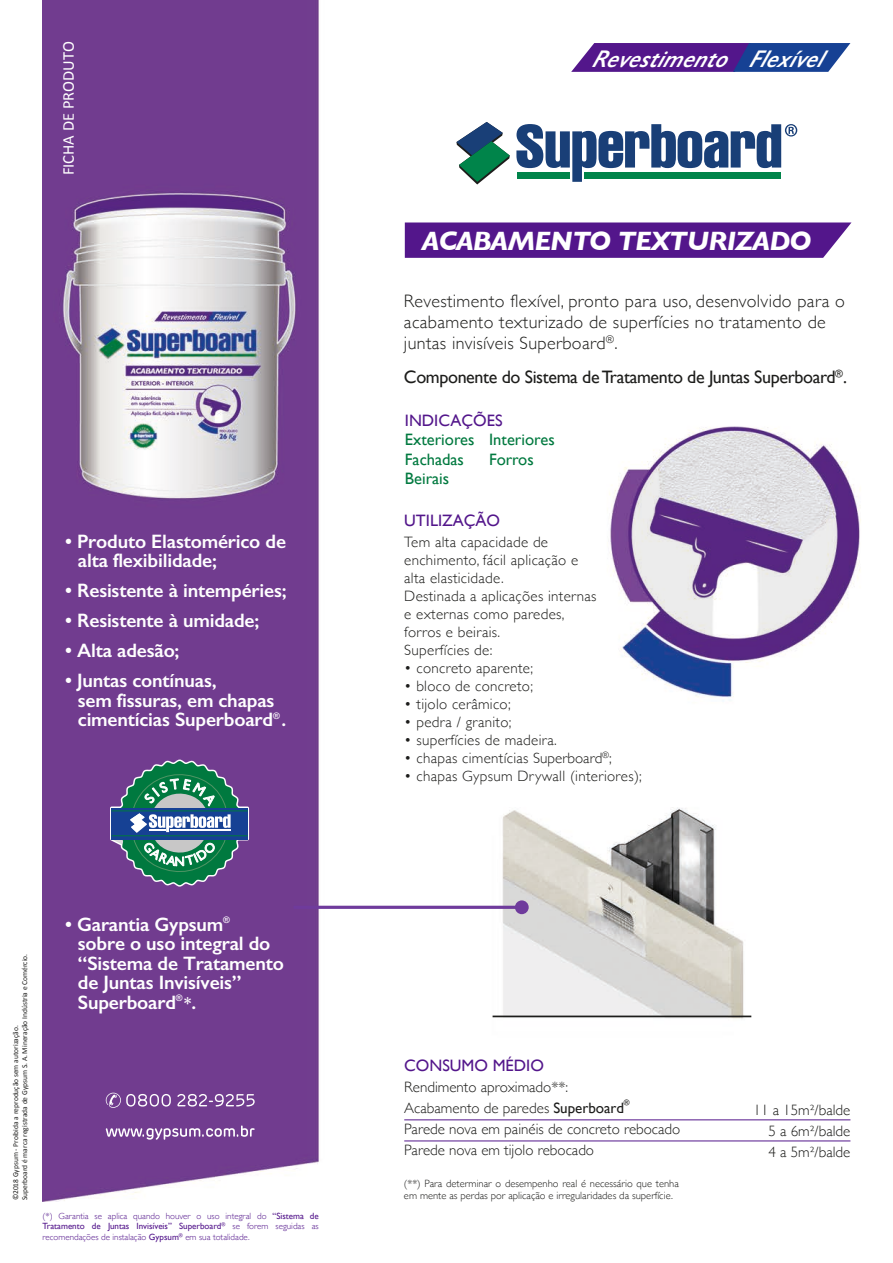
<style>
.page{position:relative;width:893px;height:1263px;background:#fff}
.page>*{position:absolute;margin:0;border:0;box-sizing:border-box;transform-origin:0 0}
.t1{font:italic 700 27.15px "Gill Sans";letter-spacing:-.03em;color:#fff}
.t2{font:italic 600 24.3px "Gill Sans";color:#fff}
.t3{font:600 19.5px/19.5px "Gill Sans";letter-spacing:-.01em;color:#fff}
.t4{font:300 18px/21px "Gill Sans";letter-spacing:.02em;color:#1d1d1b}
.t5{font:18px "Gill Sans";letter-spacing:-.02em;color:#1d1d1b}
.t6{font:16.5px/19.5px "Gill Sans";color:#00793f}
.t7{font:16.5px "Gill Sans";color:#53168b}
.t8{font:16.5px "Calibri";color:#fff}
.t9{font:600 16.5px "Gill Sans";color:#fff}
.t10{font:300 15px/18px "Gill Sans";letter-spacing:.02em;color:#1d1d1b}
.t11{font:300 15px/21px "Gill Sans";color:#1d1d1b}
.t12{font:300 10.5px/12px "Gill Sans";color:#1d1d1b}
.t13{font:300 9px/10.5px "Gill Sans";color:#53168b;text-align:justify}
.t14{font:7.8px "Gill Sans";color:#1d1d1b}
.t15{font:7.5px/9px "Calibri";color:#1d1d1b}
.s1{font-size:19.5px}
.s2{font-weight:400}
</style>
<div class="page">
<img style="left:43px;top:0;width:818px;height:1201px">
<svg style="left:106px;top:1125px;width:149px;height:15px;background:#936caa"></svg>
<svg style="left:177px;top:1094px;width:78px;height:12px"></svg>
<svg style="left:106px;top:1093px;width:65px;height:15px"></svg>
<svg style="left:516px;top:124px;width:281px;height:58px"></svg>
<svg style="left:456px;top:122px;width:54px;height:62px"></svg>
<svg style="left:405px;top:222px;width:446px;height:36px;background:#5b2090"></svg>
<svg style="left:571px;top:43px;width:279px;height:29px;background:#4c3897"></svg>
<hr style="left:493px;top:1015px;width:258px;height:2px;background:#1d1d1b">
<svg style="left:109px;top:758px;width:142px;height:130px;background:#537286"></svg>
<hr style="left:404px;top:1119px;width:446px;height:1px;background:#53168b">
<hr style="left:404px;top:1140px;width:446px;height:1px;background:#53168b">
<hr style="left:293px;top:906px;width:227px;height:3px;background:#6f3b9c">
<div style="left:515px;top:900px;width:14px;height:14px;background:#6f3b9c;border-radius:50%"></div>
<p class="t8" style="left:58px;top:175px;width:136px;rotate:-90deg">FICHA DE PRODUTO</p>
<h3 class="t3" style="left:78px;top:531px;width:210px;text-indent:-13px">• Produto Elastomérico de alta flexibilidade;</h3>
<h3 class="t3" style="left:65px;top:581px;width:223px">• Resistente à intempéries;</h3>
<h3 class="t3" style="left:65px;top:611px;width:196px">• Resistente à umidade;</h3>
<h3 class="t3" style="left:65px;top:641px;width:116px">• Alta adesão;</h3>
<h3 class="t3" style="left:78px;top:671px;width:210px;text-indent:-13px">• Juntas contínuas,<br>sem fissuras, em chapas cimentícias Superboard<sup>®</sup> .</h3>
<p class="t15" style="left:11px;top:1200px;width:248px;rotate:-90deg">©2018 Gypsum - Proibida a reprodução sem autorização.<br>Superboard é marca registrada de Gypsum S. A. Mineração Indústria e Comércio.</p>
<h3 class="t3" style="left:78px;top:914px;width:208px;text-indent:-13px">• Garantia Gypsum<sup>®<br></sup>sobre o uso integral do “Sistema de Tratamento de Juntas Invisíveis”<br>Superboard<sup>®</sup></h3>
<p class="t9" style="left:184px;top:993px;width:13px">*<span class="s1">.</span></p>
<p class="t13" style="left:43px;top:1210px;width:278px">(*) Garantia se aplica quando houver o uso integral do <span class="s2">“Sistema de Tratamento de Juntas Invisíveis” Superboard</span><sup>®</sup> se forem seguidas as recomendações de instalação <span class="s2">Gypsum</span><sup>®</sup> em sua totalidade.</p>
<h2 class="t2" style="left:591px;top:44px;width:244px">Revestimento Flexível</h2>
<h1 class="t1" style="left:422px;top:225px;width:391px">ACABAMENTO TEXTURIZADO</h1>
<p class="t4" style="left:404px;top:290px;width:442px">Revestimento flexível, pronto para uso, desenvolvido para o acabamento texturizado de superfícies no tratamento de juntas invisíveis Superboard<sup>®</sup>.</p>
<p class="t5" style="left:404px;top:367px;width:444px">Componente do Sistema de Tratamento de Juntas Superboard<sup>®</sup>.</p>
<p class="t7" style="left:405px;top:411px;width:99px">INDICAÇÕES</p>
<p class="t6" style="left:405px;top:430px;width:151px">Exteriores Interiores<br>Fachadas</p>
<p class="t6" style="left:489px;top:449px;width:46px">Forros</p>
<p class="t6" style="left:405px;top:469px;width:46px">Beirais</p>
<p class="t7" style="left:404px;top:510px;width:97px">UTILIZAÇÃO</p>
<p class="t10" style="left:404px;top:532px;width:194px">Tem alta capacidade de enchimento, fácil aplicação e alta elasticidade.<br>Destinada a aplicações internas e externas como paredes, forros e beirais.<br>Superfícies de:</p>
<p class="t10" style="left:404px;top:658px;width:130px">• concreto aparente;</p>
<p class="t10" style="left:404px;top:676px;width:130px">• bloco de concreto;</p>
<p class="t10" style="left:404px;top:694px;width:108px">• tijolo cerâmico;</p>
<p class="t10" style="left:404px;top:712px;width:109px">• pedra / granito;</p>
<p class="t10" style="left:404px;top:730px;width:154px">• superfícies de madeira.</p>
<p class="t10" style="left:404px;top:748px;width:209px">• chapas cimentícias Superboard<sup>®</sup>;</p>
<p class="t10" style="left:404px;top:766px;width:239px">• chapas Gypsum Drywall (interiores);</p>
<p class="t7" style="left:404px;top:1055px;width:141px">CONSUMO MÉDIO</p>
<p class="t11" style="left:404px;top:1076px;width:221px">Rendimento aproximado**:<br>Acabamento de paredes <span class="s2">Superboard</span></p>
<p class="t14" style="left:624px;top:1098px;width:7px">®</p>
<p class="t11" style="left:404px;top:1118px;width:278px">Parede nova em painéis de concreto rebocado<br>Parede nova em tijolo rebocado</p>
<p class="t12" style="left:404px;top:1177px;width:276px">(**) Para determinar o desempenho real é necessário que tenha em mente as perdas por aplicação e irregularidades da superfície.</p>
<p class="t10" style="left:768px;top:1098px;width:83px;line-height:21px;text-align:justify;text-indent:-15px">11 a 15m²/balde 5 a 6m²/balde 4 a 5m²/balde</p>
</div>
